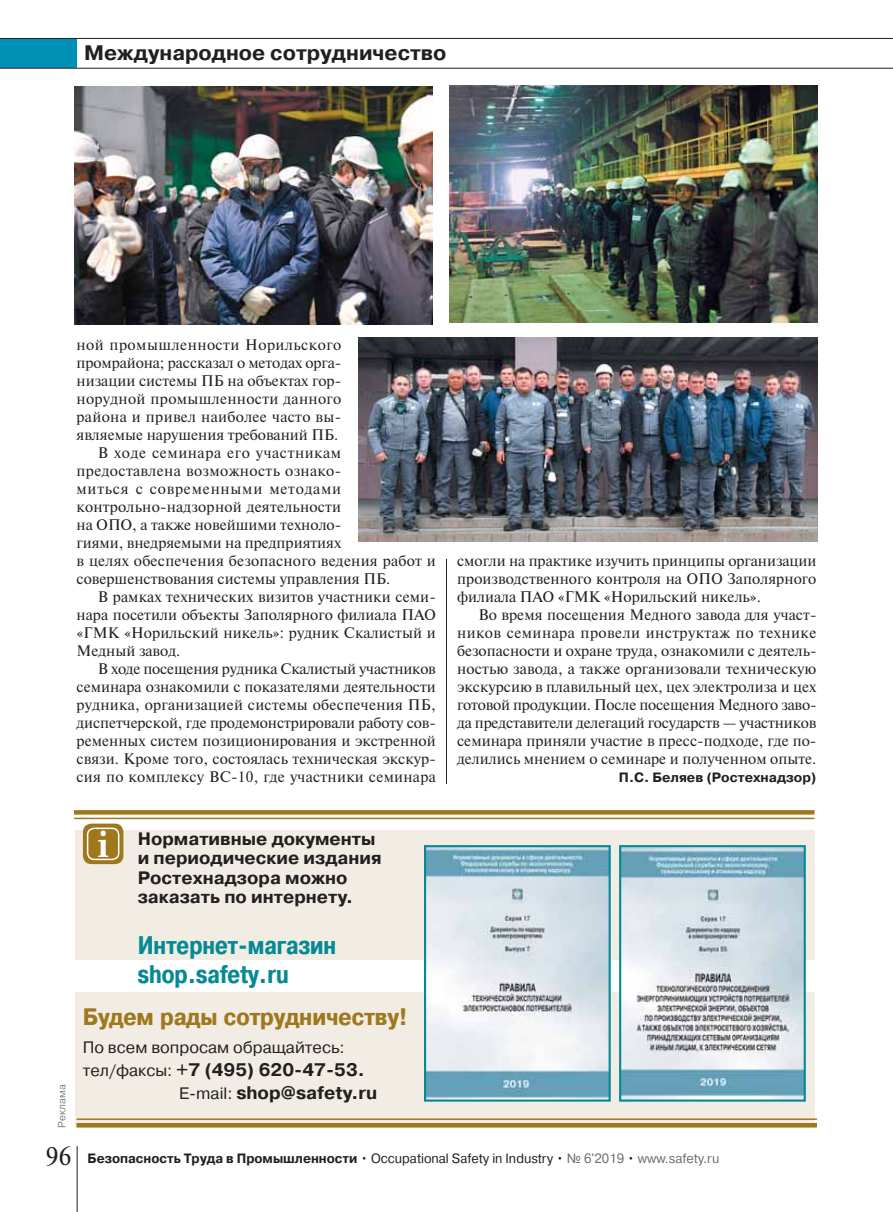
<style>
.page{position:relative;width:893px;height:1212px;background:#fff}
.page>*{position:absolute;margin:0;border:0;box-sizing:border-box;transform-origin:0 0}
.t1{font:700 36.75px "Zapf Elliptical 711 CBT";color:#fff}
.t2{font:700 25.5px/29.4px "Pragmatica Cond C";color:#048995}
.t3{font:25.5px "Newton C";color:#231f20}
.t4{font:700 23.85px "Pragmatica Cond C";color:#9f781e;scale:1.11 1}
.t5{font:700 21px "Pragmatica C";color:#231f20}
.t6{font:700 18.15px/23.1px "Pragmatica C";color:#231f20}
.t7{font:700 18px/19px "Pragmatica C";color:#231f20}
.t8{font:16.5px "Pragmatica C";color:#231f20}
.t9{font:15.3px/18px "Newton C";color:#231f20;text-align:justify}
.t10{font:15.3px "Newton C";letter-spacing:.02em;color:#231f20}
.t11{font:15.3px "Newton C";letter-spacing:.025em;color:#231f20}
.t12{font:15.3px "Newton C";letter-spacing:.03em;color:#231f20}
.t13{font:15.3px "Newton C";letter-spacing:.05em;color:#231f20}
.t14{font:15.3px "Newton C";letter-spacing:.035em;color:#231f20}
.t15{font:700 13.5px "Pragmatica C";color:#231f20;scale:.95 1}
.t16{font:700 13.5px "Pragmatica C";color:#231f20}
.t17{font:10.5px "Pragmatica C";color:#808285}
.s1{font-weight:400;font-size:16.5px}
.s2{font-weight:400}
.s3{font-weight:400;color:#6d6e70}
</style>
<div class="page">
<hr style="left:77px;top:1146px;width:1px;height:66px;background:#231f20">
<div style="left:0;top:38px;width:77px;height:30px;background:#0091b8"></div>
<hr style="left:0;top:68px;width:893px;height:1px;background:#231f20">
<hr style="left:0;top:38px;width:893px;height:1px;background:#231f20">
<hr style="left:446px;top:85px;width:1px;height:1041px;background:#231f20">
<img style="left:358px;top:338px;width:460px;height:203px">
<img style="left:449px;top:86px;width:368px;height:236px">
<img style="left:75px;top:86px;width:357px;height:238px">
<div style="left:434px;top:784px;width:22px;height:347px;background:#fff"></div>
<div style="left:75px;top:830px;width:740px;height:297px;background:#f2ede4"></div>
<hr style="left:77px;top:1123px;width:740px;height:4px;background:#9f781e">
<hr style="left:77px;top:1118px;width:740px;height:2px;background:#9f781e">
<div style="left:74px;top:810px;width:740px;height:5px;background:#9f781e"></div>
<hr style="left:74px;top:818px;width:740px;height:1px;background:#9f781e">
<svg style="left:83px;top:824px;width:40px;height:40px"></svg>
<div style="left:88px;top:828px;width:31px;height:31px;background:#9f781e;border-radius:7px"></div>
<div style="left:87px;top:827px;width:32px;height:33px;border:2px solid #fff;border-radius:7px"></div>
<div style="left:76px;top:960px;width:739px;height:31px;background:#fff"></div>
<img style="left:427px;top:848px;width:181px;height:250px">
<div style="left:424px;top:845px;width:187px;height:256px;border:2px solid #048995"></div>
<img style="left:622px;top:848px;width:181px;height:250px">
<div style="left:619px;top:845px;width:187px;height:256px;border:2px solid #048995"></div>
<h3 class="t5" style="left:84px;top:45px;width:364px">Международное сотрудничество</h3>
<p class="t12" style="left:77px;top:339px;width:266px">ной промышленности Норильского</p>
<p class="t9" style="left:77px;top:355px;width:266px">промрайона; рассказал о методах орга-</p>
<p class="t9" style="left:77px;top:373px;width:266px">низации системы ПБ на объектах гор-</p>
<p class="t10" style="left:77px;top:393px;width:266px">норудной промышленности данного</p>
<p class="t10" style="left:77px;top:411px;width:266px">района и привел наиболее часто вы-</p>
<p class="t9" style="left:77px;top:427px;width:263px">являемые нарушения требований ПБ.</p>
<p class="t14" style="left:98px;top:447px;width:245px">В ходе семинара его участникам</p>
<p class="t11" style="left:77px;top:465px;width:266px">предоставлена возможность ознако-</p>
<p class="t13" style="left:77px;top:483px;width:266px">миться с современными методами</p>
<p class="t9" style="left:77px;top:499px;width:266px">контрольно-надзорной деятельности</p>
<p class="t9" style="left:77px;top:517px;width:266px">на ОПО, а также новейшими техноло-</p>
<p class="t9" style="left:77px;top:535px;width:266px">гиями, внедряемыми на предприятиях</p>
<p class="t9" style="left:77px;top:553px;width:361px">в целях обеспечения безопасного ведения работ и</p>
<p class="t9" style="left:77px;top:571px;width:315px">совершенствования системы управления ПБ.</p>
<p class="t9" style="left:98px;top:589px;width:340px">В рамках технических визитов участники семи-</p>
<p class="t9" style="left:77px;top:607px;width:361px">нара посетили объекты Заполярного филиала ПАО</p>
<p class="t9" style="left:77px;top:625px;width:361px">«ГМК «Норильский никель»: рудник Скалистый и</p>
<p class="t9" style="left:77px;top:643px;width:105px">Медный завод.</p>
<p class="t9" style="left:98px;top:661px;width:340px">В ходе посещения рудника Скалистый участников</p>
<p class="t9" style="left:77px;top:679px;width:361px">семинара ознакомили с показателями деятельности</p>
<p class="t9" style="left:77px;top:697px;width:361px">рудника, организацией системы обеспечения ПБ,</p>
<p class="t9" style="left:77px;top:715px;width:361px">диспетчерской, где продемонстрировали работу сов-</p>
<p class="t9" style="left:77px;top:733px;width:361px">ременных систем позиционирования и экстренной</p>
<p class="t9" style="left:77px;top:751px;width:361px">связи. Кроме того, состоялась техническая экскур-</p>
<p class="t9" style="left:77px;top:769px;width:361px">сия по комплексу ВС-10, где участники семинара</p>
<p class="t17" style="left:58px;top:1128px;width:44px;rotate:-90deg">Реклама</p>
<h1 class="t1" style="left:97px;top:825px;width:14px">i</h1>
<p class="t7" style="left:138px;top:831px;width:245px">Нормативные документы и периодические издания<br>Ростехнадзора можно заказать по интернету.</p>
<h2 class="t2" style="left:138px;top:933px;width:200px">Интернет-магазин shop.safety.ru</h2>
<h3 class="t4" style="left:83px;top:1008px;width:294px">Будем рады сотрудничеству!</h3>
<p class="t8" style="left:83px;top:1041px;width:264px">По всем вопросам обращайтесь:</p>
<p class="t6" style="left:179px;top:1060px;width:200px;text-indent:-96px"><span class="s1">тел/факсы:</span> +7 (495) 620-47-53.<br><span class="s1">E-mail:</span> shop@safety.ru</p>
<p class="t9" style="left:457px;top:553px;width:361px">смогли на практике изучить принципы организации производственного контроля на ОПО Заполярного филиала ПАО «ГМК «Норильский никель».</p>
<p class="t9" style="left:457px;top:607px;width:361px;text-indent:21px">Во время посещения Медного завода для участ&shy;ников семинара провели инструктаж по технике безопасности и охране труда, ознакомили с деятель&shy;ностью завода, а также организовали техническую экскурсию в плавильный цех, цех электролиза и цех готовой продукции. После посещения Медного заво&shy;да представители делегаций государств — участников семинара приняли участие в пресс-подходе, где по&shy;делились мнением о семинаре и полученном опыте.</p>
<p class="t16" style="left:619px;top:772px;width:199px">П.С. Беляев (Ростехнадзор)</p>
<h2 class="t3" style="left:46px;top:1146px;width:27px">96</h2>
<p class="t15" style="left:88px;top:1153px;width:666px">Безопасность Труда в Промышленности <span class="s2">• Occupational Safety in Industry •</span> <span class="s3">№ 6'2019</span> <span class="s2">•</span> <span class="s3">www.safety.ru</span></p>
</div>
